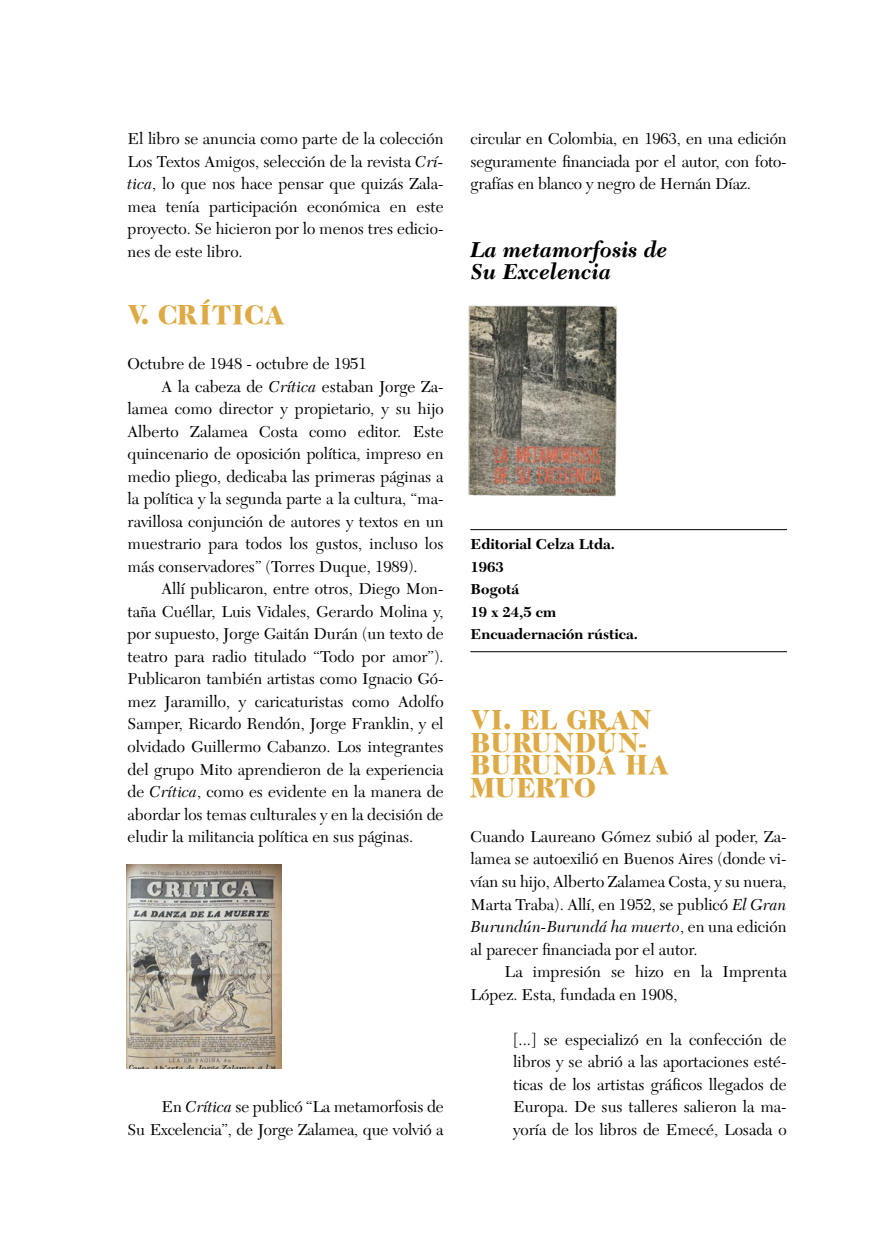
<style>
.page{position:relative;width:893px;height:1255px;background:#fff}
.page>*{position:absolute;margin:0;border:0;box-sizing:border-box;transform-origin:0 0}
.t1{font:27px/22.5px "Caslon Two Black SSK";letter-spacing:.02em;color:#deaa46}
.t2{font:italic 700 22.5px/22.5px "New Caledonia LT Std";color:#000}
.t3{font:16.5px/22.5px "New Caledonia LT Std";color:#000;text-align:justify}
.t4{font:700 15px/22.5px "New Caledonia LT Std";color:#000}
.s1{font-style:italic}
</style>
<div class="page">
<hr style="left:471px;top:651px;width:316px;height:1px;background:#000">
<hr style="left:471px;top:529px;width:316px;height:1px;background:#000">
<img style="left:127px;top:864px;width:154px;height:204px">
<img style="left:468px;top:305px;width:149px;height:192px">
<p class="t3" style="left:128px;top:128px;width:318px">El libro se anuncia como parte de la colección Los Textos Amigos, selección de la revista <span class="s1">Crí&shy;tica</span>, lo que nos hace pensar que quizás Zala&shy;mea tenía participación económica en este proyecto. Se hicieron por lo menos tres edicio&shy;nes de este libro.</p>
<h1 class="t1" style="left:128px;top:303px;width:158px">V. CRÍTICA</h1>
<p class="t3" style="left:128px;top:353px;width:241px">Octubre de 1948 - octubre de 1951</p>
<p class="t3" style="left:162px;top:375px;width:284px">A la cabeza de <span class="s1">Crítica</span> estaban Jorge Za-</p>
<p class="t3" style="left:128px;top:398px;width:318px">lamea como director y propietario, y su hijo</p>
<p class="t3" style="left:128px;top:420px;width:318px">Alberto Zalamea Costa como editor. Este</p>
<p class="t3" style="left:128px;top:443px;width:318px">quincenario de oposición política, impreso en</p>
<p class="t3" style="left:128px;top:465px;width:318px">medio pliego, dedicaba las primeras páginas a</p>
<p class="t3" style="left:128px;top:488px;width:317px">la política y la segunda parte a la cultura, “ma-</p>
<p class="t3" style="left:128px;top:510px;width:317px">ravillosa conjunción de autores y textos en un</p>
<p class="t3" style="left:128px;top:533px;width:318px">muestrario para todos los gustos, incluso los</p>
<p class="t3" style="left:128px;top:555px;width:292px">más conservadores” (Torres Duque, 1989).</p>
<p class="t3" style="left:162px;top:578px;width:283px">Allí publicaron, entre otros, Diego Mon-</p>
<p class="t3" style="left:128px;top:600px;width:318px">taña Cuéllar, Luis Vidales, Gerardo Molina y,</p>
<p class="t3" style="left:128px;top:623px;width:318px">por supuesto, Jorge Gaitán Durán (un texto de</p>
<p class="t3" style="left:128px;top:645px;width:318px">teatro para radio titulado “Todo por amor”).</p>
<p class="t3" style="left:128px;top:668px;width:318px">Publicaron también artistas como Ignacio Gó-</p>
<p class="t3" style="left:128px;top:690px;width:318px">mez Jaramillo, y caricaturistas como Adolfo</p>
<p class="t3" style="left:128px;top:713px;width:317px">Samper, Ricardo Rendón, Jorge Franklin, y el</p>
<p class="t3" style="left:128px;top:735px;width:318px">olvidado Guillermo Cabanzo. Los integrantes</p>
<p class="t3" style="left:128px;top:758px;width:318px">del grupo Mito aprendieron de la experiencia</p>
<p class="t3" style="left:128px;top:780px;width:318px">de <span class="s1">Crítica</span>, como es evidente en la manera de</p>
<p class="t3" style="left:128px;top:803px;width:317px">abordar los temas culturales y en la decisión de</p>
<p class="t3" style="left:128px;top:825px;width:287px">eludir la militancia política en sus páginas.</p>
<p class="t3" style="left:128px;top:1095px;width:318px;text-align:right">En <span class="s1">Crítica</span> se publicó “La metamorfosis de<br>Su Excelencia”, de Jorge Zalamea, que volvió a</p>
<p class="t3" style="left:471px;top:128px;width:318px">circular en Colombia, en 1963, en una edición seguramente financiada por el autor, con foto&shy;grafías en blanco y negro de Hernán Díaz.</p>
<h2 class="t2" style="left:471px;top:238px;width:199px">La metamorfosis de<br>Su Excelencia</h2>
<p class="t4" style="left:471px;top:533px;width:169px">Editorial Celza Ltda.<br>1963<br>Bogotá<br>19 x 24,5 cm<br>Encuadernación rústica.</p>
<h1 class="t1" style="left:471px;top:708px;width:199px">VI. EL GRAN<br>BURUNDÚN-<br>BURUNDÁ HA<br>MUERTO</h1>
<p class="t3" style="left:471px;top:825px;width:318px">Cuando Laureano Gómez subió al poder, Za&shy;lamea se autoexilió en Buenos Aires (donde vi&shy;vían su hijo, Alberto Zalamea Costa, y su nuera, Marta Traba). Allí, en 1952, se publicó <span class="s1">El Gran Burundún-Burundá ha muerto</span>, en una edición al parecer financiada por el autor.</p>
<p class="t3" style="left:471px;top:960px;width:318px;text-indent:34px">La impresión se hizo en la Imprenta<br>López. Esta, fundada en 1908,</p>
<p class="t3" style="left:513px;top:1028px;width:275px">[...] se especializó en la confección de libros y se abrió a las aportaciones esté&shy;ticas de los artistas gráficos llegados de Europa. De sus talleres salieron la ma&shy;yoría de los libros de Emecé, Losada o</p>
</div>
